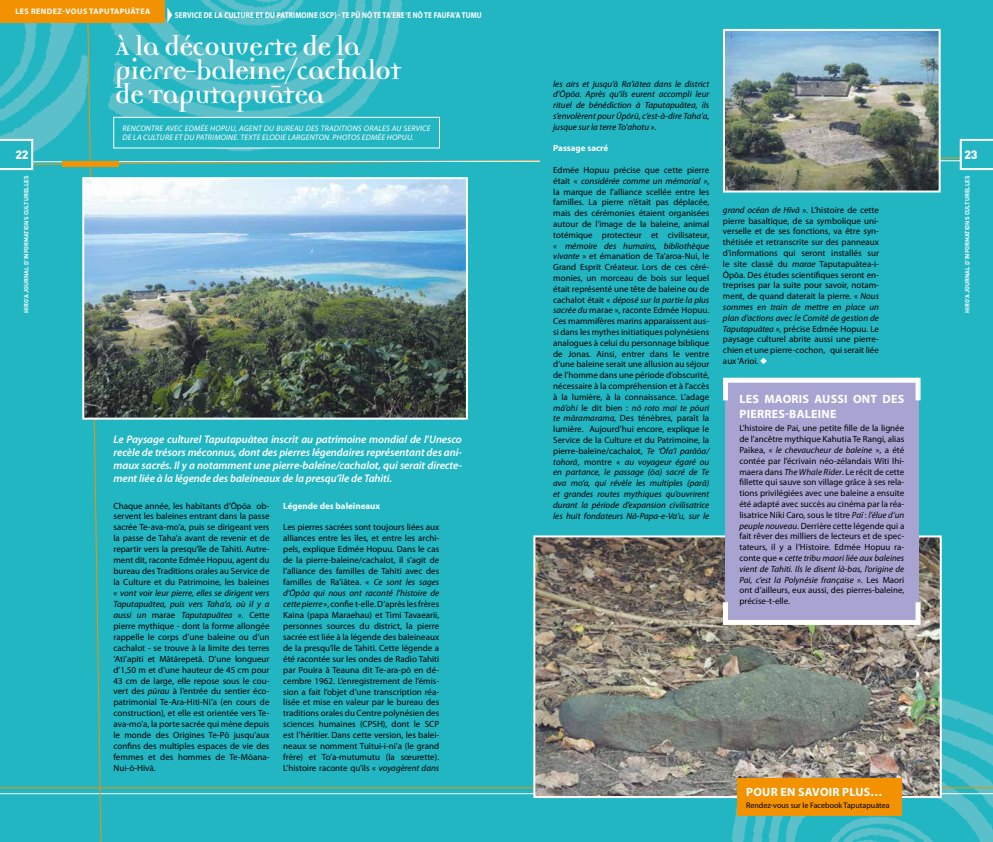
<style>
.page{position:relative;width:993px;height:842px;background:#fff}
.page>*{position:absolute;margin:0;border:0;box-sizing:border-box;transform-origin:0 0}
.t1{font:700 30px/24px "Democratica";letter-spacing:-.02em;color:#fff;scale:.95 1}
.t2{font:700 12px/14.4px "Myriad Pro";letter-spacing:.02em;color:#fff}
.t3{font:900 12px "DIN";color:#fff}
.t4{font:italic 600 11px/13.2px "Myriad Pro";letter-spacing:-.01em;color:#fff;text-align:justify}
.t5{font:9px/10.8px "Myriad Pro";color:#000;text-align:justify}
.t6{font:italic 9px/10.8px "Myriad Pro";color:#000;text-align:justify}
.t7{font:700 9px "Myriad Pro";color:#fff}
.t8{font:700 8.5px "Myriad Pro";letter-spacing:.02em;color:#fff;scale:.84 1}
.t9{font:italic 8px/9.6px "Myriad Pro";letter-spacing:.02em;color:#fff}
.t10{font:8px "Myriad Pro";color:#000}
.t11{font:700 8px "Myriad Pro";letter-spacing:.05em;color:#fff}
.t12{font:700 6px "DIN";color:#fff}
.s1{font-style:italic}
.s2{font-style:normal}
.s3{color:#fff}
.s4{font-weight:700}
</style>
<div class="page">
<img style="left:0;top:0;width:992px;height:842px">
<p class="t11" style="left:15px;top:6px;width:80px">LES RENDEZ-VOUS TAP</p>
<p class="t11" style="left:104px;top:6px;width:12px">UTAP</p>
<p class="t11" style="left:125px;top:6px;width:17px">UĀTEA</p>
<p class="t8" style="left:175px;top:9px;width:366px">SERVICE DE LA CULTURE ET DU PATRIMOINE (SCP) - TE PŪ NŌ TE TA’ERE ‘E NŌ TE FAUFA’A TUMU</p>
<h1 class="t1" style="left:115px;top:37px;width:302px">À la découverte de la pierre-baleine/cachalot de Taputapua-tea</h1>
<h2 class="t3" style="left:15px;top:147px;width:14px">22</h2>
<p class="t12" style="left:22px;top:313px;width:139px;rotate:-90deg">HIRO’A JOURNAL D’INFORMATIONS CULTURELLES</p>
<p class="t9" style="left:122px;top:123px;width:309px;text-indent:78px">ée Hopuu, agent du bureau des Traditions orales au Service de la Culture et du Patrimoine. Texte Elodie Largenton. Photos Edm</p>
<p class="t9" style="left:122px;top:123px;width:69px">Rencontre avec Edm</p>
<p class="t9" style="left:377px;top:133px;width:38px">ée Hopuu.</p>
<p class="t4" style="left:113px;top:432px;width:350px">Le Paysage culturel Taputapuātea inscrit au patrimoine mondial de l’Unesco recèle de trésors méconnus, dont des pierres légendaires représentant des ani&shy;maux sacrés. Il y a notamment une pierre-baleine/cachalot, qui serait directe&shy;ment liée à la légende des baleineaux de la presqu’île de Tahiti.</p>
<p class="t5" style="left:113px;top:500px;width:157px">Chaque année, les habitants d’Ōpōa ob&shy;servent les baleines entrant dans la passe sacrée Te-ava-mo’a, puis se dirigeant vers la passe de Taha’a avant de revenir et de repartir vers la presqu’île de Tahiti. Autre&shy;ment dit, raconte Edmée Hopuu, agent du bureau des Traditions orales au Service de la Culture et du Patrimoine, les baleines « <span class="s1">vont voir leur pierre, elles se dirigent vers Taputapuātea, puis vers Taha’a, où il y a aussi un</span> marae <span class="s1">Taputapuātea »</span>. Cette pierre mythique - dont la forme allongée rappelle le corps d’une baleine ou d’un cachalot - se trouve à la limite des terres ‘Ati’apiti et Mātārepetā. D’une longueur d’1,50 m et d’une hauteur de 45 cm pour 43 cm de large, elle repose sous le cou&shy;vert des <span class="s1">pūrau</span> à l’entrée du sentier éco&shy;patrimonial Te-Ara-Hiti-Ni’a (en cours de construction), et elle est orientée vers Te&shy;ava-mo'a, la porte sacrée qui mène depuis le monde des Origines Te-Pō jusqu’aux confins des multiples espaces de vie des femmes et des hommes de Te-Mōana-Nui-ō-Hīvā.</p>
<p class="t7" style="left:283px;top:500px;width:98px">LÉGENDE DES BALEINEAUX</p>
<p class="t5" style="left:283px;top:522px;width:157px">Les pierres sacrées sont toujours liées aux alliances entre les îles, et entre les archi&shy;pels, explique Edmée Hopuu. Dans le cas de la pierre-baleine/cachalot, il s’agit de l’alliance des familles de Tahiti avec des familles de Ra'iātea. « <span class="s1">Ce sont les sages d’Ōpōa qui nous ont raconté l’histoire de cette pierre</span> », confie t-elle. D’après les frères Kaina (papa Maraehau) et Timi Tavaearii, personnes sources du district, la pierre sacrée est liée à la légende des baleineaux de la presqu’île de Tahiti. Cette légende a été racontée sur les ondes de Radio Tahiti par Pouira ā Teauna dit Te-ara-pō en dé&shy;cembre 1962. L’enregistrement de l’émis&shy;sion a fait l’objet d’une transcription réa&shy;lisée et mise en valeur par le bureau des traditions orales du Centre polynésien des sciences humaines (CPSH), dont le SCP est l’héritier. Dans cette version, les balei&shy;neaux se nomment Tuitui-i-ni’a (le grand frère) et To’a-mutumutu (la sœurette).<br>L’histoire raconte qu’ils « <span class="s1">voyagèrent dans</span></p>
<p class="t6" style="left:553px;top:78px;width:158px">les airs et jusqu’à Ra'iātea dans le district d’Ōpōa. Après qu’ils eurent accompli leur rituel de bénédiction à Taputapuātea, ils s’envolèrent pour Ūpōrū, c’est-à-dire Taha’a, jusque sur la terre To’ahotu <span class="s2">».</span></p>
<p class="t7" style="left:553px;top:142px;width:57px">PASSAGE SACRÉ</p>
<p class="t5" style="left:553px;top:164px;width:157px">Edmée Hopuu précise que cette pierre était « <span class="s1">considérée comme un mémorial »</span>, la marque de l’alliance scellée entre les familles. La pierre n’était pas déplacée, mais des cérémonies étaient organisées autour de l’image de la baleine, animal totémique protecteur et civilisateur, « <span class="s1">mémoire des humains, bibliothèque vivante</span> » et émanation de Ta’aroa-Nui, le Grand Esprit Créateur. Lors de ces céré&shy;monies, un morceau de bois sur lequel était représenté une tête de baleine ou de cachalot était « <span class="s1">déposé sur la partie la plus sacrée du</span> marae », raconte Edmée Hopuu.<br>Ces mammifères marins apparaissent aus&shy;si dans les mythes initiatiques polynésiens analogues à celui du personnage biblique de Jonas. Ainsi, entrer dans le ventre d’une baleine serait une allusion au séjour de l’homme dans une période d’obscurité, nécessaire à la compréhension et à l’accès à la lumière, à la connaissance. L’adage <span class="s1">mā’ohi</span> le dit bien : <span class="s1">nō roto mai te pōuri te māramarama,</span> Des ténèbres, paraît la lumière. Aujourd’hui encore, explique le Service de la Culture et du Patrimoine, la pierre-baleine/cachalot, <span class="s1">Te ‘Ōfa’i parāōa/ tohorā</span>, montre « <span class="s1">au voyageur égaré ou en partance, le passage (ōa) sacré de Te ava mo’a, qui révèle les multiples (parā) et grandes routes mythiques qu’ouvrirent durant la période d’expansion civilisatrice les huit fondateurs Nā-Papa-e-Va’u, sur le</span></p>
<p class="t5" style="left:722px;top:204px;width:157px"><span class="s1">grand océan de Hīvā »</span>. L’histoire de cette pierre basaltique, de sa symbolique uni&shy;verselle et de ses fonctions, va être syn&shy;thétisée et retranscrite sur des panneaux d’informations qui seront installés sur le site classé du <span class="s1">marae</span> Taputapuātea-i-Ōpōa. Des études scientifiques seront en&shy;treprises par la suite pour savoir, notam&shy;ment, de quand daterait la pierre. « <span class="s1">Nous sommes en train de mettre en place un plan d’actions avec le Comité de gestion de Taputapuātea »</span>, précise Edmée Hopuu. Le paysage culturel abrite aussi une pierre&shy;chien et une pierre-cochon, qui serait liée aux ‘Arioi. <span class="s3">◆</span></p>
<h2 class="t2" style="left:739px;top:391px;width:151px;text-indent:25px">MAORIS AUSSI ONT DES<br>PIERRES-BALEINE</h2>
<p class="t5" style="left:739px;top:423px;width:166px">L’histoire de Pai, une petite fille de la lignée de l’ancêtre mythique Kahutia Te Rangi, alias Paikea, « <span class="s1">le chevaucheur de baleine</span> », a été contée par l’écrivain néo-zélandais Witi Ihi&shy;maera dans <span class="s1">The Whale Rider</span>. Le récit de cette fillette qui sauve son village grâce à ses rela&shy;tions privilégiées avec une baleine a ensuite été adapté avec succès au cinéma par la réa&shy;lisatrice Niki Caro, sous le titre <span class="s1">Paï</span> : <span class="s1">l’élue d’un peuple nouveau</span>. Derrière cette légende qui a fait rêver des milliers de lecteurs et de spec&shy;tateurs, il y a l’Histoire. Edmée Hopuu ra&shy;conte que <span class="s4">«</span> <span class="s1">cette tribu maori liée aux baleines vient de Tahiti. Ils le disent là-bas, l’origine de Pai, c’est la Polynésie française »</span>. Les Maori ont d’ailleurs, eux aussi, des pierres-baleine, précise-t-elle.</p>
<h2 class="t2" style="left:739px;top:391px;width:8px">LES</h2>
<h2 class="t3" style="left:964px;top:147px;width:14px">23</h2>
<p class="t12" style="left:963px;top:313px;width:139px;rotate:-90deg">HIRO’A JOURNAL D’INFORMATIONS CULTURELLES</p>
<h2 class="t2" style="left:746px;top:784px;width:138px">POUR EN SAVOIR PLUS…</h2>
<p class="t10" style="left:745px;top:800px;width:145px">Rendez-vous sur le Facebook Taputapuātea</p>
</div>
